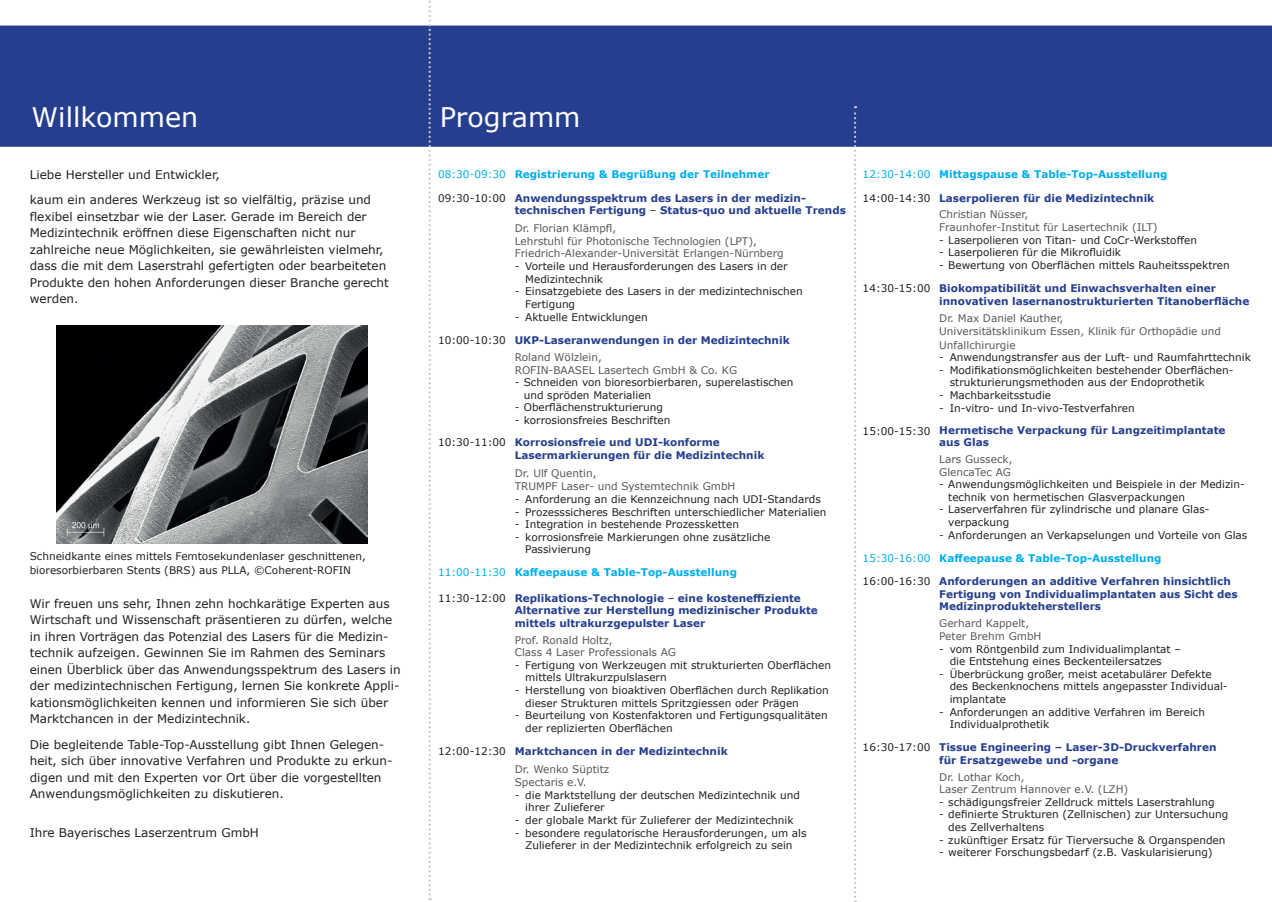
<style>
.page{position:relative;width:1272px;height:902px;background:#fff}
.page>*{position:absolute;margin:0;border:0;box-sizing:border-box;transform-origin:0 0}
.t1{font:27px "Verdana";color:#fff}
.t2{font:12px/16.5px "Verdana";color:#231f20}
.t3{font:10.5px/12.6px "Verdana";color:#231f20}
.t4{font:700 10.5px/12.6px "Verdana";color:#253f8e}
.t5{font:10.5px/12.6px "Verdana";color:#57585a}
.t6{font:700 10.5px "Verdana";color:#00aeef}
.s1{font-weight:400}
.s2{font-weight:400;color:#231f20}
</style>
<div class="page">
<div style="left:1px;top:26px;width:1270px;height:120px;background:#253f8e"></div>
<div style="left:0;top:26px;width:1271px;height:121px;border:2px solid #253f8e"></div>
<svg style="left:428px;top:0;width:3px;height:900px"></svg>
<svg style="left:854px;top:106px;width:2px;height:795px"></svg>
<img style="left:56px;top:325px;width:312px;height:218px">
<h1 class="t1" style="left:32px;top:98px;width:168px">Willkommen</h1>
<h1 class="t1" style="left:439px;top:98px;width:142px">Programm</h1>
<p class="t2" style="left:30px;top:162px;width:343px;line-height:25px">Liebe Hersteller und Entwickler,<br>kaum ein anderes Werkzeug ist so vielfältig, präzise und</p>
<p class="t2" style="left:30px;top:208px;width:360px">flexibel einsetzbar wie der Laser. Gerade im Bereich der Medizintechnik eröffnen diese Eigenschaften nicht nur zahlreiche neue Möglichkeiten, sie gewährleisten vielmehr, dass die mit dem Laserstrahl gefertigten oder bearbeiteten Produkte den hohen Anforderungen dieser Branche gerecht werden.</p>
<p class="t3" style="left:30px;top:549px;width:338px;line-height:13.5px">Schneidkante eines mittels Femtosekundenlaser geschnittenen, bioresorbierbaren Stents (BRS) aus PLLA, ©Coherent-ROFIN</p>
<p class="t2" style="left:30px;top:595px;width:372px">Wir freuen uns sehr, Ihnen zehn hochkarätige Experten aus Wirtschaft und Wissenschaft präsentieren zu dürfen, welche in ihren Vorträgen das Potenzial des Lasers für die Medizin&shy;technik aufzeigen. Gewinnen Sie im Rahmen des Seminars einen Überblick über das Anwendungsspektrum des Lasers in der medizintechnischen Fertigung, lernen Sie konkrete Appli&shy;kationsmöglichkeiten kennen und informieren Sie sich über Marktchancen in der Medizintechnik.</p>
<p class="t2" style="left:30px;top:735px;width:364px">Die begleitende Table-Top-Ausstellung gibt Ihnen Gelegen&shy;heit, sich über innovative Verfahren und Produkte zu erkun&shy;digen und mit den Experten vor Ort über die vorgestellten Anwendungsmöglichkeiten zu diskutieren.</p>
<p class="t2" style="left:30px;top:823px;width:230px">Ihre Bayerisches Laserzentrum GmbH</p>
<p class="t6" style="left:438px;top:167px;width:333px"><span class="s1">08:30-09:30</span> Registrierung &amp; Begrüßung der Teilnehmer</p>
<p class="t3" style="left:438px;top:191px;width:69px">09:30-10:00</p>
<p class="t4" style="left:514px;top:191px;width:333px">Anwendungsspektrum des Lasers in der medizin&shy;technischen Fertigung <span class="s2">–</span> Status-quo und aktuelle Trends</p>
<p class="t5" style="left:514px;top:222px;width:270px">Dr. Florian Klämpfl,<br>Lehrstuhl für Photonische Technologien (LPT),<br>Friedrich-Alexander-Universität Erlangen-Nürnberg</p>
<p class="t3" style="left:525px;top:260px;width:264px;text-indent:-10px">- Vorteile und Herausforderungen des Lasers in der<br>Medizintechnik</p>
<p class="t3" style="left:525px;top:285px;width:279px;text-indent:-10px">- Einsatzgebiete des Lasers in der medizintechnischen<br>Fertigung</p>
<p class="t3" style="left:514px;top:310px;width:134px">- Aktuelle Entwicklungen</p>
<p class="t3" style="left:438px;top:334px;width:69px">10:00-10:30</p>
<p class="t4" style="left:514px;top:334px;width:276px">UKP-Laseranwendungen in der Medizintechnik</p>
<p class="t5" style="left:514px;top:351px;width:224px">Roland Wölzlein,<br>ROFIN-BAASEL Lasertech GmbH &amp; Co. KG</p>
<p class="t3" style="left:523px;top:376px;width:271px;text-indent:-9px">- Schneiden von bioresorbierbaren, superelastischen und spröden Materialien</p>
<p class="t3" style="left:514px;top:401px;width:150px">- Oberflächenstrukturierung</p>
<p class="t3" style="left:514px;top:414px;width:157px">- korrosionsfreies Beschriften</p>
<p class="t3" style="left:438px;top:436px;width:69px">10:30-11:00</p>
<p class="t4" style="left:514px;top:436px;width:251px">Korrosionsfreie und UDI-konforme<br>Lasermarkierungen für die Medizintechnik</p>
<p class="t5" style="left:514px;top:466px;width:222px;line-height:13.5px">Dr. Ulf Quentin,<br>TRUMPF Laser- und Systemtechnik GmbH</p>
<p class="t3" style="left:514px;top:492px;width:308px">- Anforderung an die Kennzeichnung nach UDI-Standards</p>
<p class="t3" style="left:514px;top:505px;width:313px">- Prozesssicheres Beschriften unterschiedlicher Materialien</p>
<p class="t3" style="left:514px;top:518px;width:226px">- Integration in bestehende Prozessketten</p>
<p class="t3" style="left:525px;top:530px;width:247px;text-indent:-10px">- korrosionsfreie Markierungen ohne zusätzliche<br>Passivierung</p>
<p class="t6" style="left:438px;top:564px;width:300px"><span class="s1">11:00-11:30</span> Kaffeepause &amp; Table-Top-Ausstellung</p>
<p class="t3" style="left:438px;top:591px;width:69px">11:30-12:00</p>
<p class="t3" style="left:438px;top:744px;width:69px">12:00-12:30</p>
<p class="t4" style="left:514px;top:591px;width:304px">Replikations-Technologie <span class="s2">–</span> eine kosteneffiziente<br>Alternative zur Herstellung medizinischer Produkte mittels ultrakurzgepulster Laser</p>
<p class="t5" style="left:514px;top:633px;width:163px">Prof. Ronald Holtz,<br>Class 4 Laser Professionals AG</p>
<p class="t3" style="left:525px;top:658px;width:307px;text-indent:-10px">- Fertigung von Werkzeugen mit strukturierten Oberflächen mittels Ultrakurzpulslasern</p>
<p class="t3" style="left:525px;top:683px;width:305px;text-indent:-10px">- Herstellung von bioaktiven Oberflächen durch Replikation dieser Strukturen mittels Spritzgiessen oder Prägen</p>
<p class="t3" style="left:525px;top:709px;width:304px;text-indent:-10px">- Beurteilung von Kostenfaktoren und Fertigungsqualitäten der replizierten Oberflächen</p>
<p class="t4" style="left:514px;top:744px;width:214px">Marktchancen in der Medizintechnik</p>
<p class="t5" style="left:514px;top:762px;width:96px;line-height:13.5px">Dr. Wenko Süptitz<br>Spectaris e.V.</p>
<p class="t3" style="left:525px;top:788px;width:276px;text-indent:-10px">- die Marktstellung der deutschen Medizintechnik und ihrer Zulieferer</p>
<p class="t3" style="left:514px;top:813px;width:280px">- der globale Markt für Zulieferer der Medizintechnik</p>
<p class="t3" style="left:514px;top:826px;width:293px;text-align:center">- besondere regulatorische Herausforderungen, um als<br>Zulieferer in der Medizintechnik erfolgreich zu sein</p>
<p class="t6" style="left:862px;top:167px;width:306px"><span class="s1">12:30-14:00</span> Mittagspause &amp; Table-Top-Ausstellung</p>
<p class="t3" style="left:862px;top:191px;width:69px">14:00-14:30</p>
<p class="t4" style="left:939px;top:191px;width:217px">Laserpolieren für die Medizintechnik</p>
<p class="t5" style="left:939px;top:208px;width:220px">Christian Nüsser,<br>Fraunhofer-Institut für Lasertechnik (ILT)</p>
<p class="t3" style="left:939px;top:233px;width:259px">- Laserpolieren von Titan- und CoCr-Werkstoffen</p>
<p class="t3" style="left:939px;top:246px;width:183px">- Laserpolieren für die Mikrofluidik</p>
<p class="t3" style="left:939px;top:259px;width:292px">- Bewertung von Oberflächen mittels Rauheitsspektren</p>
<p class="t3" style="left:862px;top:282px;width:69px">14:30-15:00</p>
<p class="t4" style="left:939px;top:282px;width:311px">Biokompatibilität und Einwachsverhalten einer innovativen lasernanostrukturierten Titanoberfläche</p>
<p class="t5" style="left:939px;top:311px;width:283px;line-height:13.5px">Dr. Max Daniel Kauther,<br>Universitätsklinikum Essen, Klinik für Orthopädie und<br>Unfallchirurgie</p>
<p class="t3" style="left:939px;top:351px;width:313px">- Anwendungstransfer aus der Luft- und Raumfahrttechnik</p>
<p class="t3" style="left:949px;top:363px;width:285px;text-indent:-10px">- Modifikationsmöglichkeiten bestehender Oberflächen&shy;strukturierungsmethoden aus der Endoprothetik</p>
<p class="t3" style="left:939px;top:388px;width:113px">- Machbarkeitsstudie</p>
<p class="t3" style="left:939px;top:401px;width:197px">- In-vitro- und In-vivo-Testverfahren</p>
<p class="t3" style="left:862px;top:424px;width:69px">15:00-15:30</p>
<p class="t4" style="left:939px;top:423px;width:288px">Hermetische Verpackung für Langzeitimplantate aus Glas</p>
<p class="t5" style="left:939px;top:452px;width:75px">Lars Gusseck,<br>GlencaTec AG</p>
<p class="t3" style="left:948px;top:478px;width:298px;text-indent:-9px">- Anwendungsmöglichkeiten und Beispiele in der Medizin&shy;technik von hermetischen Glasverpackungen</p>
<p class="t3" style="left:948px;top:503px;width:263px;text-indent:-9px">- Laserverfahren für zylindrische und planare Glas&shy;verpackung</p>
<p class="t3" style="left:939px;top:528px;width:309px">- Anforderungen an Verkapselungen und Vorteile von Glas</p>
<p class="t6" style="left:862px;top:550px;width:300px"><span class="s1">15:30-16:00</span> Kaffeepause &amp; Table-Top-Ausstellung</p>
<p class="t3" style="left:862px;top:575px;width:69px">16:00-16:30</p>
<p class="t3" style="left:862px;top:740px;width:69px">16:30-17:00</p>
<p class="t4" style="left:939px;top:575px;width:300px">Anforderungen an additive Verfahren hinsichtlich<br>Fertigung von Individualimplantaten aus Sicht des<br>Medizinprodukteherstellers</p>
<p class="t5" style="left:939px;top:617px;width:104px">Gerhard Kappelt,<br>Peter Brehm GmbH</p>
<p class="t3" style="left:949px;top:642px;width:233px;text-indent:-10px">- vom Röntgenbild zum Individualimplantat – die Entstehung eines Beckenteilersatzes</p>
<p class="t3" style="left:949px;top:667px;width:279px;text-indent:-10px">- Überbrückung großer, meist acetabulärer Defekte des Beckenknochens mittels angepasster Individual&shy;implantate</p>
<p class="t3" style="left:949px;top:705px;width:257px;text-indent:-10px">- Anforderungen an additive Verfahren im Bereich<br>Individualprothetik</p>
<p class="t4" style="left:939px;top:740px;width:279px">Tissue Engineering – Laser-3D-Druckverfahren für Ersatzgewebe und -organe</p>
<p class="t5" style="left:939px;top:770px;width:191px">Dr. Lothar Koch,<br>Laser Zentrum Hannover e.V. (LZH)</p>
<p class="t3" style="left:939px;top:795px;width:277px">- schädigungsfreier Zelldruck mittels Laserstrahlung</p>
<p class="t3" style="left:948px;top:808px;width:281px;text-indent:-9px">- definierte Strukturen (Zellnischen) zur Untersuchung des Zellverhaltens</p>
<p class="t3" style="left:939px;top:833px;width:288px">- zukünftiger Ersatz für Tierversuche &amp; Organspenden</p>
<p class="t3" style="left:939px;top:846px;width:275px">- weiterer Forschungsbedarf (z.B. Vaskularisierung)</p>
</div>
